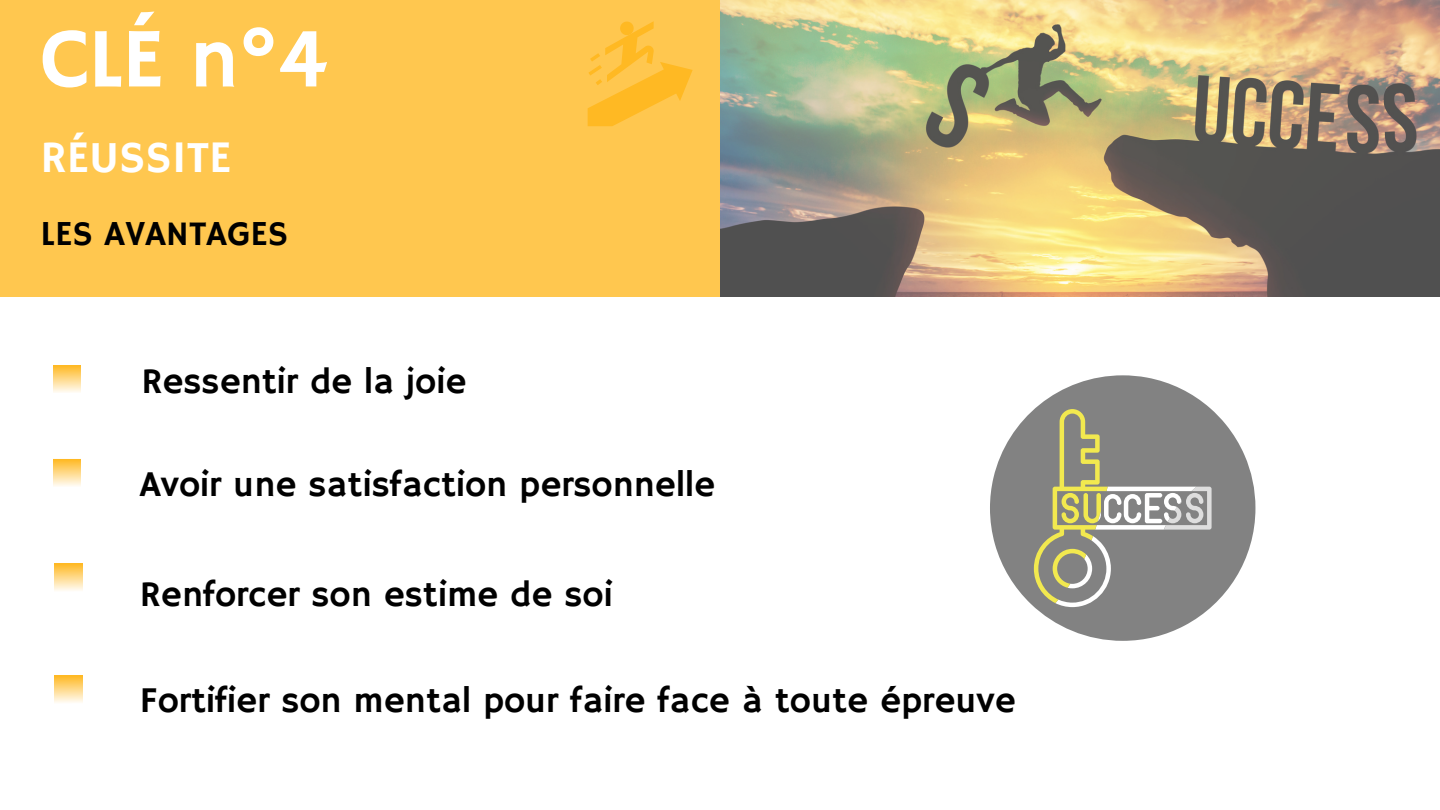
<style>
.page{position:relative;width:1440px;height:810px;background:#fff}
.page>*{position:absolute;margin:0;border:0;box-sizing:border-box;transform-origin:0 0}
.t1{font:85px "Hammersmith One";color:#fff}
.t2{font:45px "Hammersmith One";color:#fff}
.t3{font:36.1px "Hammersmith One";color:#000}
.t4{font:35px "Hammersmith One";color:#000}
</style>
<div class="page">
<img style="left:720px;top:0;width:720px;height:297px">
<div style="left:0;top:0;width:720px;height:297px;background:#ffc74f"></div>
<svg style="left:588px;top:21px;width:105px;height:105px"></svg>
<div style="left:53px;top:365px;width:28px;height:28px;background:linear-gradient(to bottom,#ffb820,#fff9ed)"></div>
<div style="left:53px;top:459px;width:28px;height:28px;background:linear-gradient(to bottom,#ffb822,#fffaef)"></div>
<div style="left:54px;top:563px;width:28px;height:28px;background:linear-gradient(to bottom,#ffb71e,#fff8eb)"></div>
<div style="left:54px;top:675px;width:28px;height:28px;background:linear-gradient(to bottom,#ffb71e,#fff8eb)"></div>
<svg style="left:990px;top:375px;width:265px;height:266px;fill:#828282"></svg>
<svg style="left:1034px;top:409px;width:178px;height:198px;background:#959488"></svg>
<h1 class="t1" style="left:40px;top:10px;width:289px">CLÉ n°4</h1>
<p class="t2" style="left:40px;top:131px;width:193px">RÉUSSITE</p>
<p class="t4" style="left:40px;top:214px;width:249px">LES AVANTAGES</p>
<p class="t3" style="left:141px;top:360px;width:327px">Ressentir de la joie</p>
<p class="t3" style="left:140px;top:464px;width:577px">Avoir une satisfaction personnelle</p>
<p class="t3" style="left:140px;top:573px;width:474px">Renforcer son estime de soi</p>
<p class="t3" style="left:140px;top:680px;width:877px">Fortifier son mental pour faire face à toute épreuve</p>
</div>
